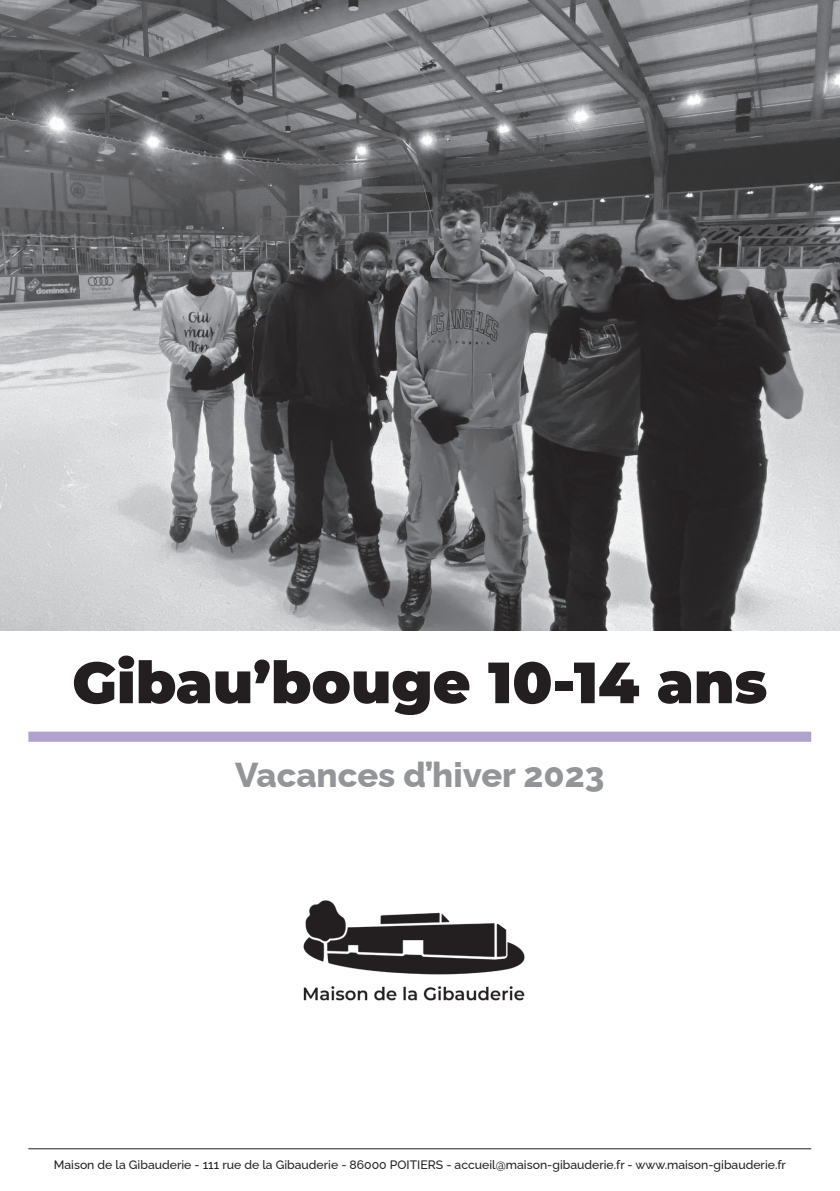
<style>
.page{position:relative;width:840px;height:1191px;background:#fff}
.page>*{position:absolute;margin:0;border:0;box-sizing:border-box;transform-origin:0 0}
.t1{font:900 58px "Montserrat";color:#231f20}
.t2{font:800 34.6px "Raleway";color:#939598}
.t3{font:500 12.2px "Raleway";color:#231f20}
</style>
<div class="page">
<img style="left:0;top:0;width:839px;height:631px">
<img style="left:303px;top:900px;width:222px;height:101px">
<div style="left:28px;top:731px;width:782px;height:11px;background:#b0a1cd"></div>
<hr style="left:28px;top:1148px;width:782px;height:1px;background:#231f20">
<h1 class="t1" style="left:72px;top:639px;width:696px">Gibau’bouge 10-14 ans</h1>
<h2 class="t2" style="left:235px;top:746px;width:370px">Vacances d’hiver 2023</h2>
<p class="t3" style="left:54px;top:1155px;width:733px">Maison de la Gibauderie - 111 rue de la Gibauderie - 86000 POITIERS - accueil@maison-gibauderie.fr - www.maison-gibauderie.fr</p>
</div>
